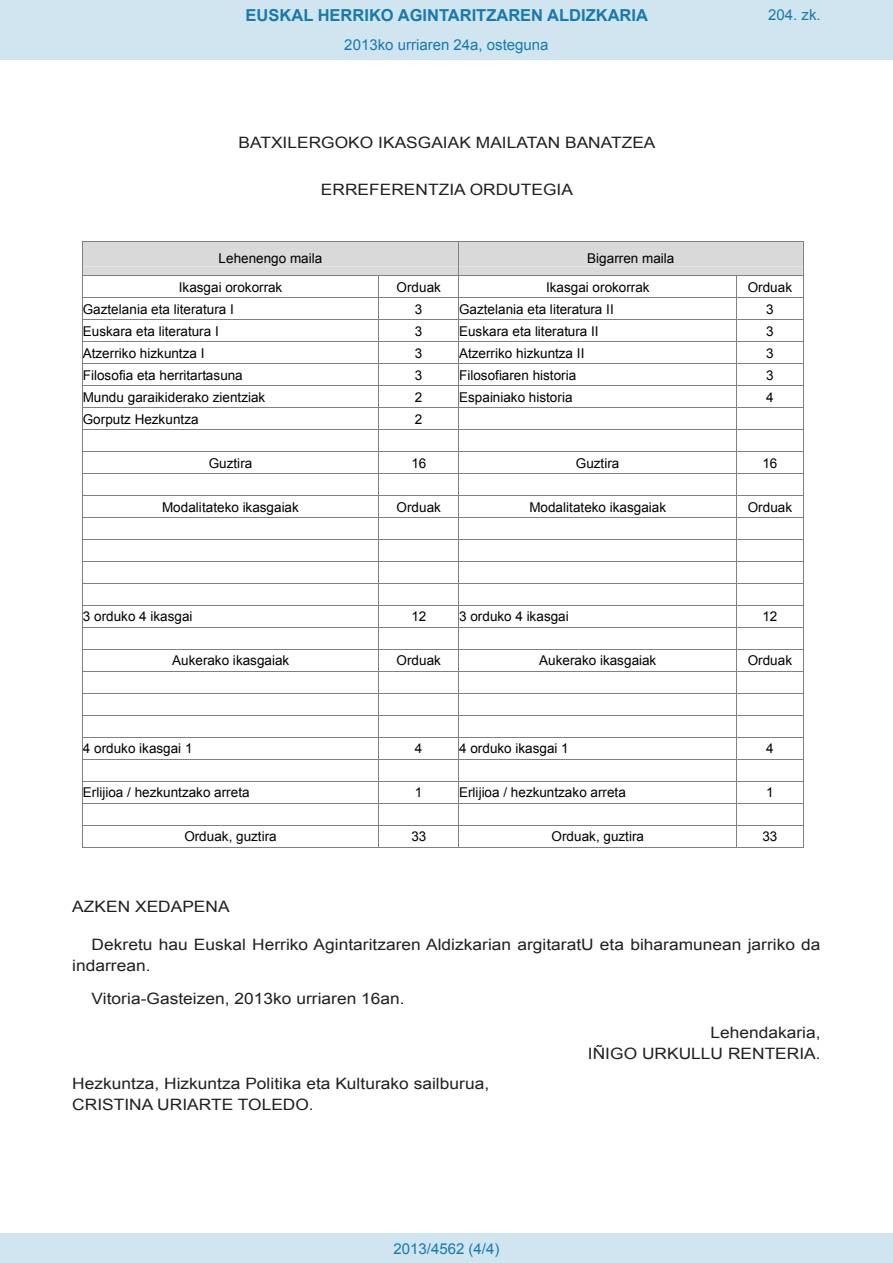
<style>
.page{position:relative;width:893px;height:1263px;background:#fff}
.page>*{position:absolute;margin:0;border:0;box-sizing:border-box;transform-origin:0 0}
.t1{font:700 16.5px "Arial";color:#1879ad}
.BOPVDetalle{font:15.6px/21px "Arial";color:#231f20;scale:1.11 1}
.BOPVClave{font:15.6px "Arial";color:#231f20;scale:1.11 1}
.BOPVFirmaPuesto{font:15.6px "Arial";color:#231f20;scale:1.11 1}
.BOPVFirmaLugFec{font:15.6px "Arial";color:#231f20;scale:1.11 1}
.BOPVFirmaNombre{font:15.6px "Arial";color:#231f20;scale:1.11 1}
.BOPVNombreLehen2{font:15.6px "Arial";color:#231f20;scale:1.11 1}
.BOPVDisposicion{font:15.6px "Arial";color:#231f20;scale:1.11 1}
.BOPVPuestoLehen2{font:15.6px "Arial";color:#231f20;scale:1.11 1}
.Paginacion_Centro{font:15px "Arial";color:#1879ad}
.t2{font:13.5px "Arial";letter-spacing:.005em;color:#000}
</style>
<div class="page">
<div style="left:0;top:0;width:893px;height:60px;background:#d0e5f0"></div>
<div style="left:0;top:1233px;width:893px;height:30px;background:#d0e5f0"></div>
<svg style="left:82px;top:241px;width:722px;height:607px"></svg>
<p class="t1" style="left:246px;top:4px;width:404px">EUSKAL HERRIKO AGINTARITZAREN ALDIZKARIA</p>
<p class="Paginacion_Centro" style="left:344px;top:35px;width:206px">2013ko urriaren 24a, osteguna</p>
<p class="BOPVClave" style="left:238px;top:132px;width:377px">BATXILERGOKO IKASGAIAK MAILATAN BANATZEA</p>
<p class="BOPVClave" style="left:321px;top:179px;width:229px">ERREFERENTZIA ORDUTEGIA</p>
<p class="Paginacion_Centro" style="left:768px;top:5px;width:54px">204. zk.</p>
<p class="t2" style="left:219px;top:250px;width:105px">Lehenengo maila</p>
<p class="t2" style="left:587px;top:250px;width:89px">Bigarren maila</p>
<p class="t2" style="left:179px;top:278px;width:105px">Ikasgai orokorrak</p>
<p class="t2" style="left:397px;top:278px;width:46px">Orduak</p>
<p class="t2" style="left:546px;top:278px;width:105px">Ikasgai orokorrak</p>
<p class="t2" style="left:748px;top:278px;width:46px">Orduak</p>
<p class="t2" style="left:83px;top:300px;width:152px">Gaztelania eta literatura I</p>
<p class="t2" style="left:415px;top:300px;width:9px">3</p>
<p class="t2" style="left:459px;top:300px;width:156px">Gaztelania eta literatura II</p>
<p class="t2" style="left:766px;top:300px;width:9px">3</p>
<p class="t2" style="left:83px;top:322px;width:137px">Euskara eta literatura I</p>
<p class="t2" style="left:415px;top:322px;width:9px">3</p>
<p class="t2" style="left:459px;top:322px;width:141px">Euskara eta literatura II</p>
<p class="t2" style="left:766px;top:322px;width:9px">3</p>
<p class="t2" style="left:83px;top:344px;width:123px">Atzerriko hizkuntza I</p>
<p class="t2" style="left:415px;top:344px;width:9px">3</p>
<p class="t2" style="left:459px;top:344px;width:127px">Atzerriko hizkuntza II</p>
<p class="t2" style="left:766px;top:344px;width:9px">3</p>
<p class="t2" style="left:83px;top:366px;width:161px">Filosofia eta herritartasuna</p>
<p class="t2" style="left:415px;top:366px;width:9px">3</p>
<p class="t2" style="left:459px;top:366px;width:119px">Filosofiaren historia</p>
<p class="t2" style="left:766px;top:366px;width:9px">3</p>
<p class="t2" style="left:83px;top:388px;width:184px">Mundu garaikiderako zientziak</p>
<p class="t2" style="left:415px;top:388px;width:9px">2</p>
<p class="t2" style="left:459px;top:388px;width:115px">Espainiako historia</p>
<p class="t2" style="left:766px;top:388px;width:9px">4</p>
<p class="t2" style="left:83px;top:410px;width:117px">Gorputz Hezkuntza</p>
<p class="t2" style="left:415px;top:410px;width:9px">2</p>
<p class="t2" style="left:209px;top:454px;width:45px">Guztira</p>
<p class="t2" style="left:411px;top:454px;width:17px">16</p>
<p class="t2" style="left:576px;top:454px;width:45px">Guztira</p>
<p class="t2" style="left:762px;top:454px;width:17px">16</p>
<p class="t2" style="left:162px;top:498px;width:138px">Modalitateko ikasgaiak</p>
<p class="t2" style="left:397px;top:498px;width:46px">Orduak</p>
<p class="t2" style="left:529px;top:498px;width:138px">Modalitateko ikasgaiak</p>
<p class="t2" style="left:748px;top:498px;width:46px">Orduak</p>
<p class="t2" style="left:83px;top:608px;width:111px">3 orduko 4 ikasgai</p>
<p class="t2" style="left:411px;top:608px;width:17px">12</p>
<p class="t2" style="left:459px;top:608px;width:111px">3 orduko 4 ikasgai</p>
<p class="t2" style="left:762px;top:608px;width:17px">12</p>
<p class="t2" style="left:172px;top:652px;width:119px">Aukerako ikasgaiak</p>
<p class="t2" style="left:397px;top:652px;width:46px">Orduak</p>
<p class="t2" style="left:539px;top:652px;width:119px">Aukerako ikasgaiak</p>
<p class="t2" style="left:748px;top:652px;width:46px">Orduak</p>
<p class="t2" style="left:83px;top:740px;width:111px">4 orduko ikasgai 1</p>
<p class="t2" style="left:415px;top:740px;width:9px">4</p>
<p class="t2" style="left:459px;top:740px;width:111px">4 orduko ikasgai 1</p>
<p class="t2" style="left:766px;top:740px;width:9px">4</p>
<p class="t2" style="left:83px;top:784px;width:168px">Erlijioa / hezkuntzako arreta</p>
<p class="t2" style="left:415px;top:784px;width:9px">1</p>
<p class="t2" style="left:459px;top:784px;width:168px">Erlijioa / hezkuntzako arreta</p>
<p class="t2" style="left:766px;top:784px;width:9px">1</p>
<p class="t2" style="left:184px;top:827px;width:94px">Orduak, guztira</p>
<p class="t2" style="left:411px;top:827px;width:17px">33</p>
<p class="t2" style="left:552px;top:827px;width:94px">Orduak, guztira</p>
<p class="t2" style="left:762px;top:827px;width:17px">33</p>
<p class="BOPVDisposicion" style="left:72px;top:896px;width:143px">AZKEN XEDAPENA</p>
<p class="BOPVDetalle" style="left:72px;top:934px;width:676px;text-indent:19px">Dekretu hau Euskal Herriko Agintaritzaren Aldizkarian argitaratU eta biharamunean jarriko da indarrean.</p>
<p class="BOPVFirmaLugFec" style="left:92px;top:989px;width:284px">Vitoria-Gasteizen, 2013ko urriaren 16an.</p>
<p class="BOPVPuestoLehen2" style="left:710px;top:1022px;width:101px">Lehendakaria,</p>
<p class="BOPVNombreLehen2" style="left:588px;top:1043px;width:211px">IÑIGO URKULLU RENTERIA.</p>
<p class="BOPVFirmaPuesto" style="left:72px;top:1073px;width:377px">Hezkuntza, Hizkuntza Politika eta Kulturako sailburua,</p>
<p class="BOPVFirmaNombre" style="left:72px;top:1094px;width:219px">CRISTINA URIARTE TOLEDO.</p>
<p class="Paginacion_Centro" style="left:393px;top:1238px;width:107px">2013/4562 (4/4)</p>
</div>
